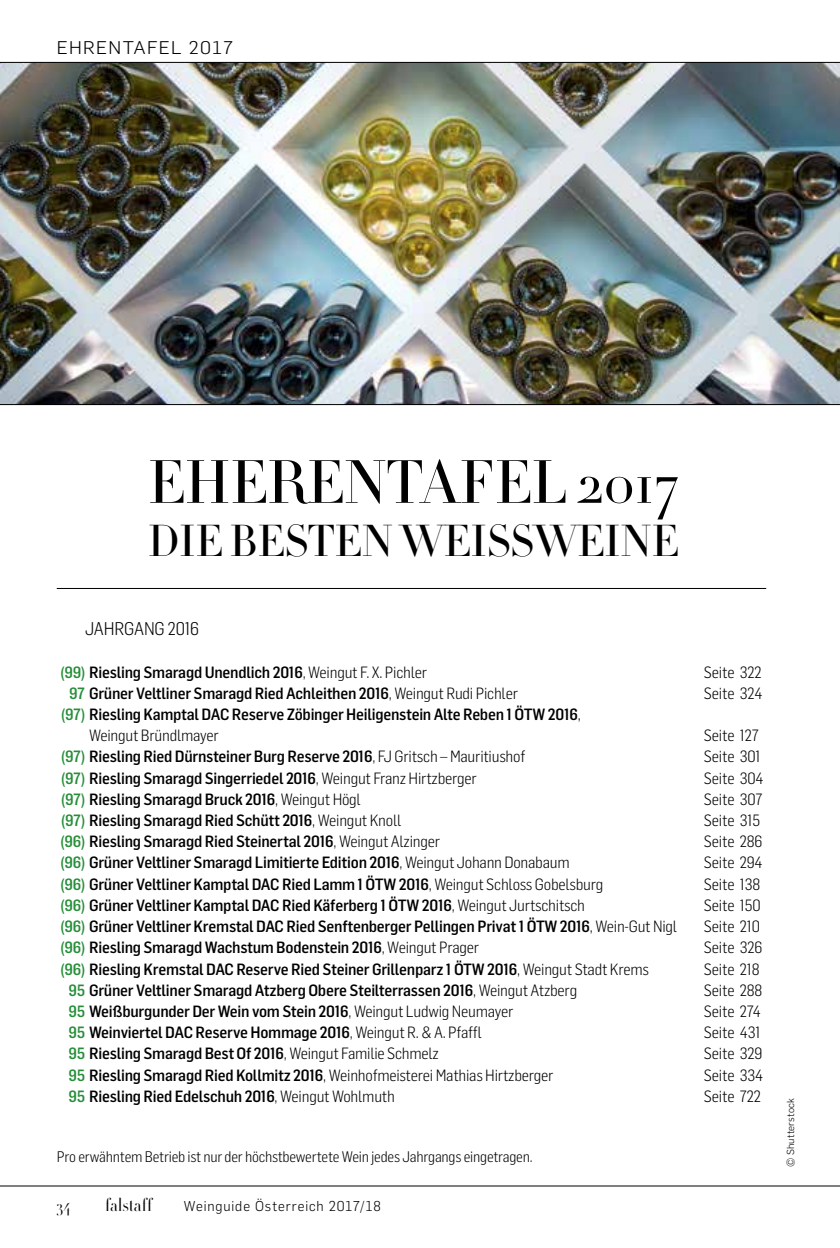
<style>
.page{position:relative;width:840px;height:1248px;background:#fff}
.page>*{position:absolute;margin:0;border:0;box-sizing:border-box;transform-origin:0 0}
.t1{font:300 60px "HTF Didot L24";letter-spacing:-.01em;color:#000}
.t2{font:300 44px "HTF Didot L24";letter-spacing:-.01em;color:#000}
.t3{font:300 18px "Flama";letter-spacing:.07em;color:#000;scale:1.05 1}
.t4{font:300 18px "Flama Semicondensed";letter-spacing:-.01em;color:#000}
.t5{font:300 18px "HTF Didot L96";letter-spacing:.015em;color:#000}
.t6{font:500 16px/21.2px "Flama Semicondensed";letter-spacing:-.015em;color:#000}
.t7{font:300 16px "Flama Semicondensed";letter-spacing:-.01em;color:#000}
.t8{font:300 16px "HTF Didot L96";color:#000}
.t9{font:300 15px "Flama Semicondensed";letter-spacing:-.015em;color:#000}
.t10{font:300 14px "Flama";letter-spacing:.065em;color:#000}
.t11{font:300 10px "Flama";letter-spacing:.02em;color:#000}
.s1{color:#268e39}
.s2{font-weight:300}
.s3{font-weight:500;color:#268e39}
.s4{font-weight:500}
</style>
<div class="page">
<img style="left:0;top:63px;width:839px;height:341px">
<hr style="left:0;top:404px;width:839px;height:1px;background:#000">
<hr style="left:57px;top:588px;width:708px;height:1px;background:#000">
<hr style="left:0;top:62px;width:839px;height:1px;background:#000">
<hr style="left:0;top:1185px;width:839px;height:1px;background:#000">
<p class="t3" style="left:57px;top:35px;width:169px">EHRENTAFEL 2017</p>
<h1 class="t1" style="left:148px;top:439px;width:532px">EHERENTAFEL 2017</h1>
<h2 class="t2" style="left:148px;top:509px;width:532px">DIE BESTEN WEISSWEINE</h2>
<p class="t4" style="left:85px;top:617px;width:115px">JAHRGANG 2016</p>
<p class="t6" style="left:60px;top:660px;width:368px"><span class="s1">(99)</span> Riesling Smaragd Unendlich 2016<span class="s2">, Weingut F. X. Pichler</span></p>
<p class="t7" style="left:703px;top:661px;width:59px">Seite 322</p>
<p class="t6" style="left:69px;top:681px;width:450px"><span class="s1">97</span> Grüner Veltliner Smaragd Ried Achleithen 2016<span class="s2">, Weingut Rudi Pichler</span></p>
<p class="t7" style="left:703px;top:682px;width:60px">Seite 324</p>
<p class="t6" style="left:89px;top:703px;width:493px;text-indent:-28px"><span class="s1">(97)</span> Riesling Kamptal DAC Reserve Zöbinger Heiligenstein Alte Reben 1 ÖTW 2016<span class="s2">,<br>Weingut Bründlmayer</span></p>
<p class="t7" style="left:703px;top:725px;width:57px">Seite 127</p>
<p class="t6" style="left:61px;top:745px;width:465px"><span class="s1">(97)</span> Riesling Ried Dürnsteiner Burg Reserve 2016<span class="s2">, FJ Gritsch – Mauritiushof</span></p>
<p class="t7" style="left:703px;top:746px;width:58px">Seite 301</p>
<p class="t6" style="left:61px;top:766px;width:417px"><span class="s1">(97)</span> Riesling Smaragd Singerriedel 2016<span class="s2">, Weingut Franz Hirtzberger</span></p>
<p class="t7" style="left:703px;top:767px;width:61px">Seite 304</p>
<p class="t6" style="left:61px;top:787px;width:301px"><span class="s1">(97)</span> Riesling Smaragd Bruck 2016<span class="s2">, Weingut Högl</span></p>
<p class="t7" style="left:703px;top:788px;width:60px">Seite 307</p>
<p class="t6" style="left:61px;top:809px;width:341px"><span class="s1">(97)</span> Riesling Smaragd Ried Schütt 2016<span class="s2">, Weingut Knoll</span></p>
<p class="t7" style="left:703px;top:810px;width:58px">Seite 315</p>
<p class="t6" style="left:60px;top:830px;width:381px"><span class="s1">(96)</span> Riesling Smaragd Ried Steinertal 2016<span class="s2">, Weingut Alzinger</span></p>
<p class="t7" style="left:703px;top:831px;width:60px">Seite 286</p>
<p class="t6" style="left:60px;top:851px;width:510px"><span class="s1">(96)</span> Grüner Veltliner Smaragd Limitierte Edition 2016<span class="s2">, Weingut Johann Donabaum</span></p>
<p class="t7" style="left:703px;top:852px;width:60px">Seite 294</p>
<p class="t6" style="left:60px;top:872px;width:544px"><span class="s1">(96)</span> Grüner Veltliner Kamptal DAC Ried Lamm 1 ÖTW 2016<span class="s2">, Weingut Schloss Gobelsburg</span></p>
<p class="t7" style="left:703px;top:873px;width:58px">Seite 138</p>
<p class="t6" style="left:60px;top:893px;width:526px"><span class="s1">(96)</span> Grüner Veltliner Kamptal DAC Ried Käferberg 1 ÖTW 2016<span class="s2">, Weingut Jurtschitsch</span></p>
<p class="t7" style="left:703px;top:894px;width:58px">Seite 150</p>
<p class="t6" style="left:60px;top:915px;width:618px"><span class="s1">(96)</span> Grüner Veltliner Kremstal DAC Ried Senftenberger Pellingen Privat 1 ÖTW 2016<span class="s2">, Wein-Gut Nigl</span></p>
<p class="t7" style="left:703px;top:916px;width:58px">Seite 210</p>
<p class="t6" style="left:60px;top:936px;width:420px"><span class="s1">(96)</span> Riesling Smaragd Wachstum Bodenstein 2016<span class="s2">, Weingut Prager</span></p>
<p class="t7" style="left:703px;top:937px;width:60px">Seite 326</p>
<p class="t6" style="left:60px;top:957px;width:590px"><span class="s1">(96)</span> Riesling Kremstal DAC Reserve Ried Steiner Grillenparz 1 ÖTW 2016<span class="s2">, Weingut Stadt Krems</span></p>
<p class="t7" style="left:703px;top:958px;width:57px">Seite 218</p>
<p class="t6" style="left:68px;top:978px;width:510px"><span class="s1">95</span> Grüner Veltliner Smaragd Atzberg Obere Steilterrassen 2016<span class="s2">, Weingut Atzberg</span></p>
<p class="t7" style="left:703px;top:979px;width:60px">Seite 288</p>
<p class="t6" style="left:68px;top:999px;width:446px"><span class="s1">95</span> Weißburgunder Der Wein vom Stein 2016<span class="s2">, Weingut Ludwig Neumayer</span></p>
<p class="t7" style="left:703px;top:1000px;width:59px">Seite 274</p>
<p class="t6" style="left:68px;top:1021px;width:415px"><span class="s1">95</span> Weinviertel DAC Reserve Hommage 2016<span class="s2">, Weingut R. &amp; A. Pfaffl</span></p>
<p class="t7" style="left:703px;top:1022px;width:58px">Seite 431</p>
<p class="t6" style="left:68px;top:1042px;width:372px"><span class="s1">95</span> Riesling Smaragd Best Of 2016<span class="s2">, Weingut Familie Schmelz</span></p>
<p class="t7" style="left:703px;top:1043px;width:60px">Seite 329</p>
<p class="t7" style="left:68px;top:1064px;width:486px"><span class="s3">95</span> <span class="s4">Riesling Smaragd Ried Kollmitz 2016</span>, Weinhofmeisterei Mathias Hirtzberger</p>
<p class="t7" style="left:703px;top:1064px;width:61px">Seite 334</p>
<p class="t6" style="left:68px;top:1084px;width:328px"><span class="s1">95</span> Riesling Ried Edelschuh 2016<span class="s2">, Weingut Wohlmuth</span></p>
<p class="t7" style="left:703px;top:1085px;width:59px">Seite 722</p>
<p class="t9" style="left:57px;top:1146px;width:477px">Pro erwähntem Betrieb ist nur der höchstbewertete Wein jedes Jahrgangs eingetragen.</p>
<p class="t8" style="left:57px;top:1194px;width:15px">34</p>
<p class="t5" style="left:105px;top:1191px;width:48px">falstaff</p>
<p class="t10" style="left:184px;top:1196px;width:198px">Weinguide Österreich 2017/18</p>
<p class="t11" style="left:783px;top:1166px;width:71px;rotate:-90deg">© Shutterstock</p>
</div>
